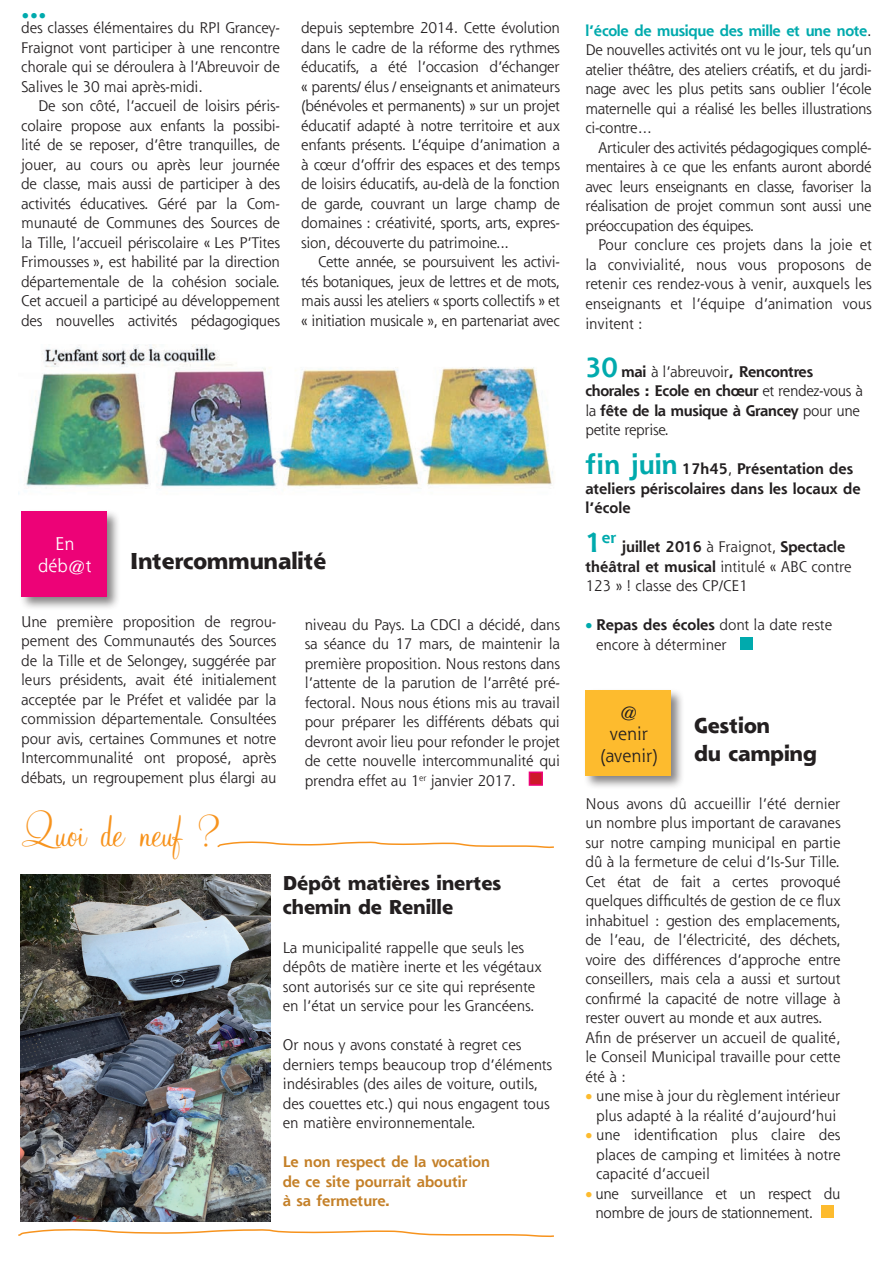
<style>
.page{position:relative;width:893px;height:1263px;background:#fff}
.page>*{position:absolute;margin:0;border:0;box-sizing:border-box;transform-origin:0 0}
.t1{font:48px "AT Mahogany Script";color:#f7931d}
.t2{font:800 22.5px "Shannon";color:#231f20}
.t3{font:800 21px/28.5px "Shannon";color:#231f20}
.t4{font:800 19.5px/24px "Shannon";color:#231f20}
.t5{font:18px/21.6px "Shannon";color:#231f20;text-align:center}
.t6{font:18px/21.6px "Shannon";color:#fff;text-align:center}
.t7{font:700 15.75px "Shannon";color:#00aaad}
.t8{font:15px/19.5px "Shannon";letter-spacing:-.01em;color:#231f20;text-align:justify}
.t9{font:700 15px/19.5px "Shannon";letter-spacing:-.02em;color:#231f20}
.t10{font:700 15px/19.5px "Shannon";color:#231f20}
.t11{font:700 15px/19.5px "Shannon";color:#c48028}
.t12{font:15px "Shannon";color:#00aaad}
.s1{font-weight:700;color:#00aaad}
.s2{font-size:27px;color:#00aaad}
.s3{font-weight:400}
.s4{font-size:27px}
.s5{font-weight:700}
.s6{color:#00aaad}
.s7{color:#fdbb2e}
</style>
<div class="page">
<svg style="left:18px;top:1229px;width:536px;height:8px"></svg>
<svg style="left:217px;top:841px;width:337px;height:8px"></svg>
<div style="left:529px;top:771px;width:14px;height:15px;background:#cd1929;border:2px solid #ed0277"></div>
<div style="left:740px;top:637px;width:13px;height:12px;background:#00aaad"></div>
<div style="left:19px;top:509px;width:102px;height:102px;background:#231f20;opacity:.55"></div>
<div style="left:21px;top:511px;width:85px;height:85px;background:#ed0277"></div>
<div style="left:821px;top:1205px;width:13px;height:13px;background:#fdbb2e"></div>
<div style="left:583px;top:688px;width:102px;height:101px;background:#231f20;opacity:.55"></div>
<div style="left:585px;top:690px;width:85px;height:85px;background:#fdbb2e"></div>
<img style="left:20px;top:874px;width:250px;height:347px">
<img style="left:18px;top:345px;width:535px;height:149px">
<p class="t12" style="left:21px;top:6px;width:27px">•••</p>
<p class="t8" style="left:21px;top:18px;width:260px">des classes élémentaires du RPI Grancey-Fraignot vont participer à une rencontre chorale qui se déroulera à l’Abreuvoir de Salives le 30 mai après-midi.</p>
<p class="t8" style="left:21px;top:96px;width:260px;text-indent:17px">De son côté, l’accueil de loisirs péris&shy;colaire propose aux enfants la possibi&shy;lité de se reposer, d’être tranquilles, de jouer, au cours ou après leur journée de classe, mais aussi de participer à des activités éducatives. Géré par la Com&shy;munauté de Communes des Sources de la Tille, l’accueil périscolaire « Les P’Tites Frimousses », est habilité par la direction départementale de la cohésion sociale.<br>Cet accueil a participé au développement des nouvelles activités pédagogiques</p>
<p class="t8" style="left:301px;top:18px;width:260px">depuis septembre 2014. Cette évolution dans le cadre de la réforme des rythmes éducatifs, a été l’occasion d’échanger « parents/ élus / enseignants et animateurs (bénévoles et permanents) » sur un projet éducatif adapté à notre territoire et aux enfants présents. L’équipe d’animation a à cœur d’offrir des espaces et des temps de loisirs éducatifs, au-delà de la fonction de garde, couvrant un large champ de domaines : créativité, sports, arts, expres&shy;sion, découverte du patrimoine...</p>
<p class="t8" style="left:301px;top:252px;width:260px;text-indent:17px">Cette année, se poursuivent les activi&shy;tés botaniques, jeux de lettres et de mots, mais aussi les ateliers « sports collectifs » et « initiation musicale », en partenariat avec</p>
<p class="t6" style="left:38px;top:533px;width:55px">En déb@t</p>
<h2 class="t2" style="left:130px;top:546px;width:198px">Intercommunalité</h2>
<p class="t8" style="left:21px;top:611px;width:257px">Une première proposition de regrou&shy;pement des Communautés des Sources de la Tille et de Selongey, suggérée par leurs présidents, avait été initialement acceptée par le Préfet et validée par la commission départementale. Consultées pour avis, certaines Communes et notre Intercommunalité ont proposé, après débats, un regroupement plus élargi au</p>
<h1 class="t1" style="left:21px;top:800px;width:201px">Quoi de neuf ?</h1>
<p class="t8" style="left:305px;top:614px;width:257px">niveau du Pays. La CDCI a décidé, dans sa séance du 17 mars, de maintenir la première proposition. Nous restons dans l’attente de la parution de l’arrêté pré&shy;fectoral. Nous nous étions mis au travail pour préparer les différents débats qui devront avoir lieu pour refonder le projet de cette nouvelle intercommunalité qui prendra effet au 1<sup>er</sup> janvier 2017.</p>
<h3 class="t4" style="left:283px;top:870px;width:220px">Dépôt matières inertes chemin de Renille</h3>
<p class="t8" style="left:283px;top:937px;width:260px;text-align:left">La municipalité rappelle que seuls les dépôts de matière inerte et les végétaux sont autorisés sur ce site qui représente en l’état un service pour les Grancéens.</p>
<p class="t8" style="left:283px;top:1035px;width:271px;text-align:left">Or nous y avons constaté à regret ces derniers temps beaucoup trop d’éléments indésirables (des ailes de voiture, outils, des couettes etc.) qui nous engagent tous en matière environnementale.</p>
<p class="t11" style="left:283px;top:1152px;width:209px">Le non respect de la vocation de ce site pourrait aboutir<br>à sa fermeture.</p>
<p class="t8" style="left:585px;top:21px;width:288px"><span class="s1">l’école de musique des mille et une note</span>.<br>De nouvelles activités ont vu le jour, tels qu’un atelier théâtre, des ateliers créatifs, et du jardi&shy;nage avec les plus petits sans oublier l’école maternelle qui a réalisé les belles illustrations ci-contre…</p>
<p class="t8" style="left:585px;top:138px;width:288px;text-indent:13px">Articuler des activités pédagogiques complé&shy;mentaires à ce que les enfants auront abordé avec leurs enseignants en classe, favoriser la réalisation de projet commun sont aussi une préoccupation des équipes.</p>
<p class="t8" style="left:585px;top:235px;width:288px;text-indent:13px">Pour conclure ces projets dans la joie et la convivialité, nous vous proposons de retenir ces rendez-vous à venir, auxquels les enseignants et l’équipe d’animation vous invitent :</p>
<p class="t9" style="left:585px;top:361px;width:279px"><span class="s2">30</span> mai <span class="s3">à l’abreuvoir</span>, Rencontres chorales : Ecole en chœur <span class="s3">et rendez-vous à la</span> fête de la musique à Grancey <span class="s3">pour une petite reprise.</span></p>
<p class="t10" style="left:585px;top:459px;width:277px"><span class="s2">fin juin</span> 17h45<span class="s3">,</span> Présentation des ateliers périscolaires dans les locaux de l’école</p>
<p class="t7" style="left:585px;top:528px;width:33px"><span class="s4">1</span>er</p>
<p class="t8" style="left:585px;top:537px;width:268px;text-align:left;text-indent:36px"><span class="s5">juillet 2016</span> à Fraignot, <span class="s5">Spectacle théâtral et musical</span> intitulé « ABC contre<br>123 » ! classe des CP/CE1</p>
<p class="t8" style="left:596px;top:615px;width:238px;text-indent:-11px"><span class="s6">•</span> <span class="s5">Repas des écoles</span> dont la date reste encore à déterminer</p>
<p class="t5" style="left:600px;top:701px;width:59px">@ venir (avenir)</p>
<h3 class="t3" style="left:694px;top:711px;width:124px">Gestion<br>du camping</h3>
<p class="t8" style="left:585px;top:793px;width:257px;text-align:left">Nous avons dû accueillir l’été dernier un nombre plus important de caravanes sur notre camping municipal en partie dû à la fermeture de celui d’Is-Sur Tille.<br>Cet état de fait a certes provoqué quelques difficultés de gestion de ce flux inhabituel : gestion des emplacements, de l’eau, de l’électricité, des déchets, voire des différences d’approche entre conseillers, mais cela a aussi et surtout confirmé la capacité de notre village à rester ouvert au monde et aux autres.<br>Afin de préserver un accueil de qualité, le Conseil Municipal travaille pour cette été à :</p>
<p class="t8" style="left:585px;top:1086px;width:257px;text-align:center"><span class="s7">•</span> une mise à jour du règlement intérieur plus adapté à la réalité d’aujourd’hui</p>
<p class="t8" style="left:596px;top:1125px;width:246px;text-indent:-11px"><span class="s7">•</span> une identification plus claire des places de camping et limitées à notre capacité d’accueil</p>
<p class="t8" style="left:595px;top:1183px;width:247px;text-indent:-10px"><span class="s7">•</span> une surveillance et un respect du nombre de jours de stationnement.</p>
</div>
